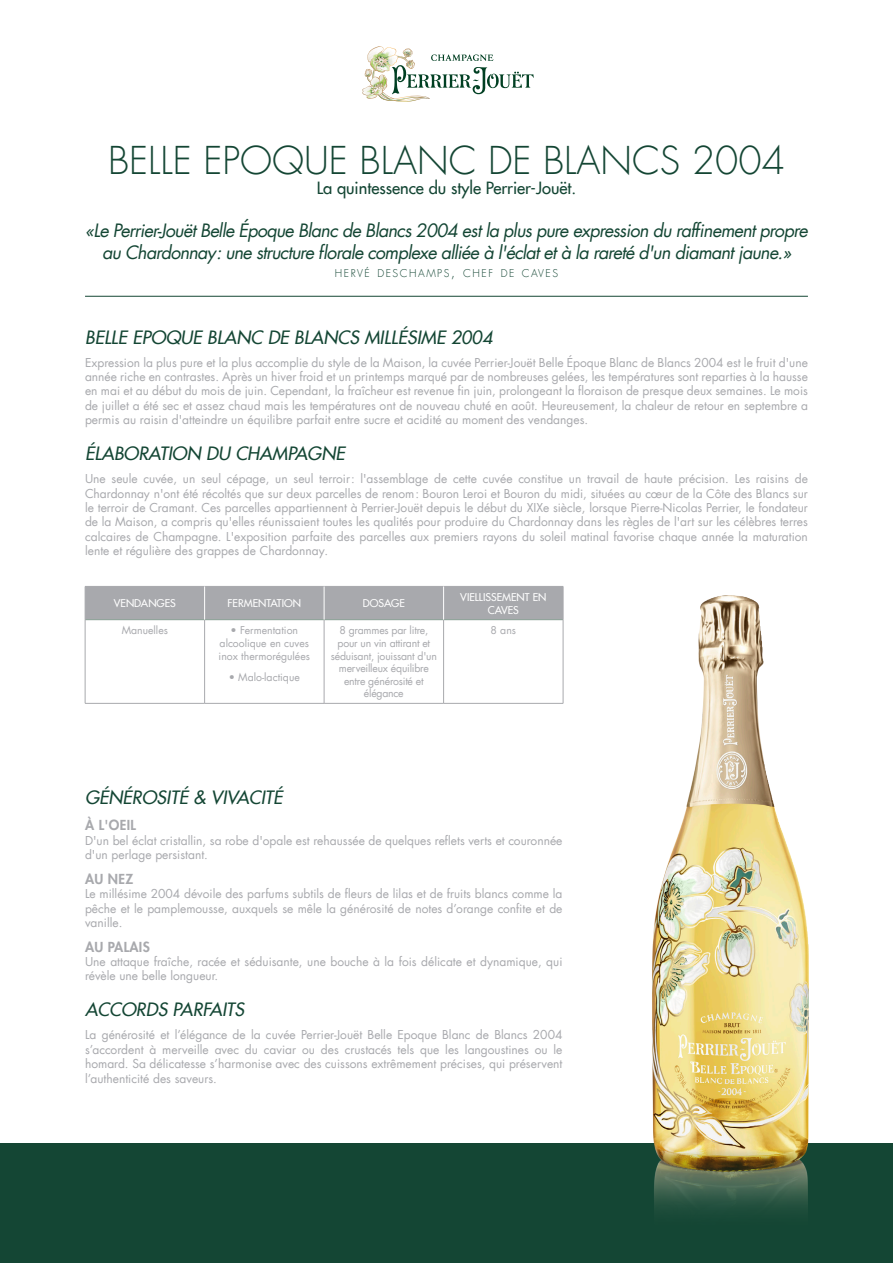
<style>
.page{position:relative;width:893px;height:1263px;background:#fff}
.page>*{position:absolute;margin:0;border:0;box-sizing:border-box;transform-origin:0 0}
.t1{font:300 37.5px "Futura Com";color:#144634}
.t2{font:italic 18px/21.6px "Futura Com";letter-spacing:-.04em;color:#144634;text-align:center}
.t3{font:italic 500 18px "Futura Com";color:#144634}
.t4{font:500 16.5px "Futura Com";color:#144634}
.t5{font:800 13.5px "Futura Com";letter-spacing:.025em;color:#a8a9ad}
.t6{font:12px/14.4px "Futura Com";color:#a8a9ad;text-align:justify}
.t7{font:10.5px/12.6px "Futura Com";letter-spacing:-.02em;color:#a8a9ad;text-align:center}
.t8{font:10.5px/12.6px "Futura Com";color:#a8a9ad;text-align:center}
.t9{font:500 10.5px/12.6px "Futura Com";color:#fff;text-align:center}
.t10{font:300 10.5px "Futura Com";letter-spacing:.145em;color:#144634}
.s1{font-size:15px}
</style>
<div class="page">
<div style="left:0;top:1144px;width:893px;height:119px;background:#144634"></div>
<div style="left:86px;top:587px;width:477px;height:32px;background:#a8a9ad"></div>
<hr style="left:85px;top:619px;width:120px;height:1px;background:#879e93">
<hr style="left:205px;top:619px;width:119px;height:1px;background:#879e93">
<hr style="left:324px;top:619px;width:120px;height:1px;background:#879e93">
<hr style="left:444px;top:619px;width:119px;height:1px;background:#879e93">
<hr style="left:85px;top:586px;width:120px;height:1px;background:#a8a9ad">
<hr style="left:85px;top:586px;width:1px;height:34px;background:#a8a9ad">
<hr style="left:205px;top:586px;width:119px;height:1px;background:#a8a9ad">
<hr style="left:324px;top:586px;width:120px;height:1px;background:#a8a9ad">
<hr style="left:444px;top:586px;width:119px;height:1px;background:#a8a9ad">
<hr style="left:563px;top:586px;width:1px;height:34px;background:#a8a9ad">
<hr style="left:85px;top:620px;width:1px;height:83px;background:#a8a9ad">
<hr style="left:204px;top:620px;width:1px;height:83px;background:#a8a9ad">
<hr style="left:324px;top:620px;width:1px;height:83px;background:#a8a9ad">
<hr style="left:443px;top:620px;width:1px;height:83px;background:#a8a9ad">
<hr style="left:563px;top:620px;width:1px;height:83px;background:#a8a9ad">
<hr style="left:85px;top:703px;width:120px;height:1px;background:#a8a9ad">
<hr style="left:205px;top:703px;width:119px;height:1px;background:#a8a9ad">
<hr style="left:324px;top:703px;width:120px;height:1px;background:#a8a9ad">
<hr style="left:444px;top:703px;width:119px;height:1px;background:#a8a9ad">
<hr style="left:204px;top:586px;width:1px;height:34px;background:#fff">
<hr style="left:324px;top:586px;width:1px;height:34px;background:#fff">
<hr style="left:443px;top:586px;width:1px;height:34px;background:#fff">
<img style="left:650px;top:595px;width:169px;height:615px">
<svg style="left:362px;top:46px;width:172px;height:56px"></svg>
<hr style="left:85px;top:296px;width:723px;height:1px;background:#144634">
<h1 class="t1" style="left:108px;top:136px;width:678px">BELLE EPOQUE BLANC DE BLANCS 2004</h1>
<h1 class="t4" style="left:317px;top:176px;width:261px">La quintessence du style Perrier-Jouët.</h1>
<p class="t2" style="left:85px;top:219px;width:724px">«Le Perrier-Jouët Belle Époque Blanc de Blancs 2004 est la plus pure expression du raffinement propre au Chardonnay: une structure florale complexe alliée à l'éclat et à la rareté d'un diamant jaune.»</p>
<p class="t10" style="left:335px;top:266px;width:225px">HERVÉ DESCHAMPS<span class="s1">,</span> CHEF DE CAVES</p>
<h2 class="t3" style="left:85px;top:324px;width:409px">BELLE EPOQUE BLANC DE BLANCS MILLÉSIME 2004</h2>
<p class="t6" style="left:85px;top:355px;width:724px">Expression la plus pure et la plus accomplie du style de la Maison, la cuvée Perrier-Jouët Belle Époque Blanc de Blancs 2004 est le fruit d'une année riche en contrastes. Après un hiver froid et un printemps marqué par de nombreuses gelées, les températures sont reparties à la hausse en mai et au début du mois de juin. Cependant, la fraîcheur est revenue fin juin, prolongeant la floraison de presque deux semaines. Le mois de juillet a été sec et assez chaud mais les températures ont de nouveau chuté en août. Heureusement, la chaleur de retour en septembre a permis au raisin d'atteindre un équilibre parfait entre sucre et acidité au moment des vendanges.</p>
<h2 class="t3" style="left:85px;top:440px;width:261px">ÉLABORATION DU CHAMPAGNE</h2>
<p class="t6" style="left:85px;top:471px;width:724px">Une seule cuvée, un seul cépage, un seul terroir: l'assemblage de cette cuvée constitue un travail de haute précision. Les raisins de Chardonnay n'ont été récoltés que sur deux parcelles de renom: Bouron Leroi et Bouron du midi, situées au cœur de la Côte des Blancs sur le terroir de Cramant. Ces parcelles appartiennent à Perrier-Jouët depuis le début du XIXe siècle, lorsque Pierre-Nicolas Perrier, le fondateur de la Maison, a compris qu'elles réunissaient toutes les qualités pour produire du Chardonnay dans les règles de l'art sur les célèbres terres calcaires de Champagne. L'exposition parfaite des parcelles aux premiers rayons du soleil matinal favorise chaque année la maturation lente et régulière des grappes de Chardonnay.</p>
<p class="t9" style="left:114px;top:597px;width:64px">VENDANGES</p>
<p class="t9" style="left:228px;top:597px;width:75px">FERMENTATION</p>
<p class="t9" style="left:363px;top:597px;width:44px">DOSAGE</p>
<p class="t9" style="left:460px;top:590px;width:88px">VIELLISSEMENT EN<br>CAVES</p>
<p class="t8" style="left:122px;top:624px;width:48px">Manuelles</p>
<p class="t8" style="left:219px;top:624px;width:93px">• Fermentation alcoolique en cuves inox thermorégulées</p>
<p class="t8" style="left:229px;top:670px;width:72px">• Malo-lactique</p>
<p class="t7" style="left:331px;top:624px;width:108px">8 grammes par litre, pour un vin attirant et séduisant, jouissant d'un merveilleux équilibre entre générosité et élégance</p>
<p class="t7" style="left:491px;top:624px;width:27px">8 ans</p>
<h2 class="t3" style="left:85px;top:784px;width:199px">GÉNÉROSITÉ &amp; VIVACITÉ</h2>
<p class="t5" style="left:85px;top:815px;width:52px">À L'OEIL</p>
<p class="t6" style="left:85px;top:833px;width:479px">D'un bel éclat cristallin, sa robe d'opale est rehaussée de quelques reflets verts et couronnée d'un perlage persistant.</p>
<p class="t5" style="left:85px;top:868px;width:50px">AU NEZ</p>
<p class="t6" style="left:85px;top:886px;width:479px">Le millésime 2004 dévoile des parfums subtils de fleurs de lilas et de fruits blancs comme la pêche et le pamplemousse, auxquels se mêle la générosité de notes d’orange confite et de vanille.</p>
<p class="t5" style="left:85px;top:936px;width:66px">AU PALAIS</p>
<p class="t6" style="left:85px;top:954px;width:479px">Une attaque fraîche, racée et séduisante, une bouche à la fois délicate et dynamique, qui révèle une belle longueur.</p>
<h2 class="t3" style="left:85px;top:996px;width:161px">ACCORDS PARFAITS</h2>
<p class="t6" style="left:85px;top:1027px;width:479px">La générosité et l’élégance de la cuvée Perrier-Jouët Belle Epoque Blanc de Blancs 2004 s’accordent à merveille avec du caviar ou des crustacés tels que les langoustines ou le homard. Sa délicatesse s’harmonise avec des cuissons extrêmement précises, qui préservent l’authenticité des saveurs.</p>
</div>
